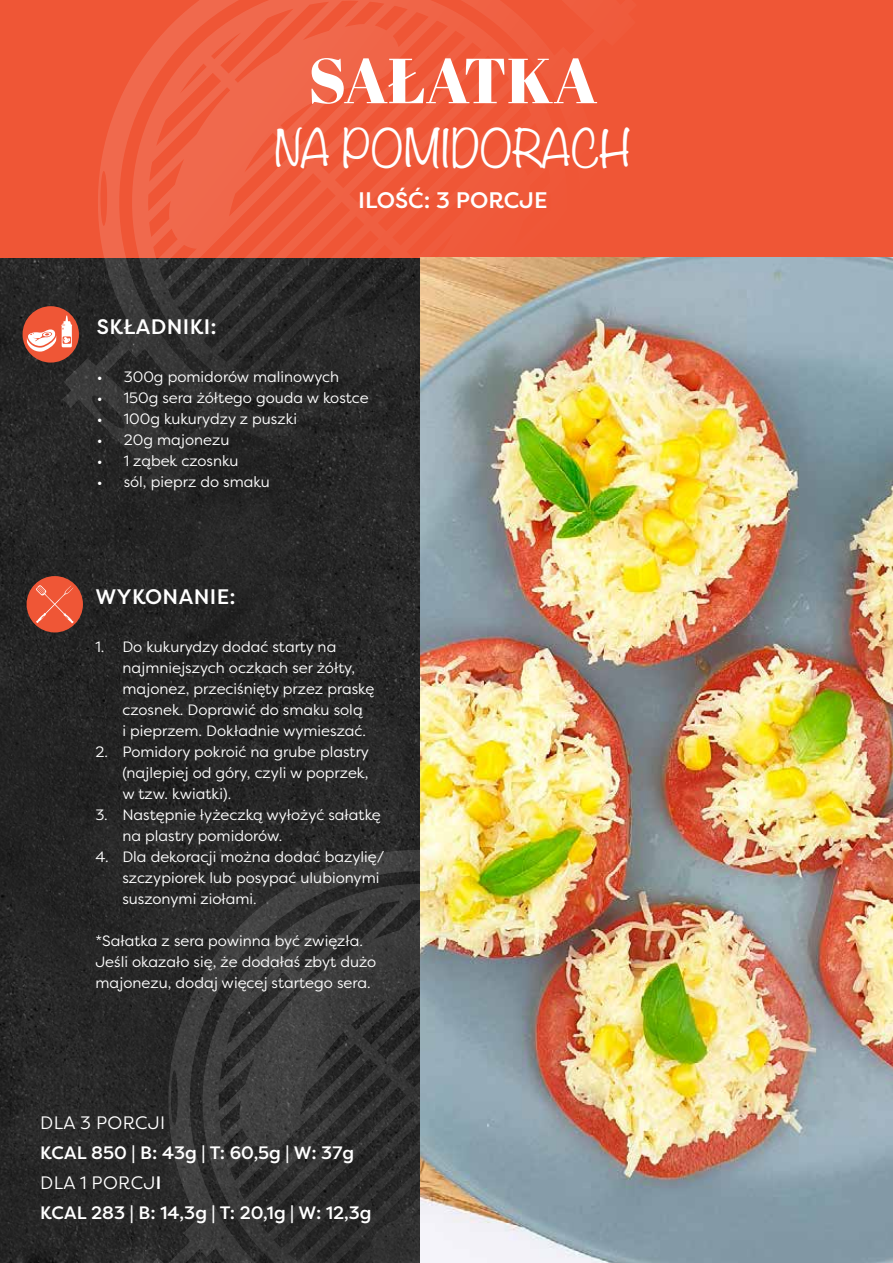
<style>
.page{position:relative;width:893px;height:1263px;background:#fff}
.page>*{position:absolute;margin:0;border:0;box-sizing:border-box;transform-origin:0 0}
.t1{font:63.45px "Abril Fatface";color:#fff}
.t2{font:300 46.2px "Noteworthy";color:#fff}
.t3{font:500 22.5px "Filson Pro";color:#fff}
.t4{font:500 21px "Filson Pro";letter-spacing:.02em;color:#fff}
.t5{font:500 18px/30px "Filson Pro";color:#fff}
.t6{font:18px "Filson Pro";letter-spacing:.02em;color:#fff}
.t7{font:15px/21px "Filson Pro";color:#fff}
.s1{font-weight:400}
</style>
<div class="page">
<img style="left:0;top:0;width:420px;height:1263px">
<svg style="left:133px;top:814px;width:287px;height:449px;background:#313131"></svg>
<div style="left:1px;top:0;width:892px;height:257px;background:#ef5636"></div>
<img style="left:420px;top:257px;width:473px;height:1006px">
<svg style="left:62px;top:0;width:575px;height:489px"></svg>
<div style="left:23px;top:306px;width:56px;height:57px;background:#ef5636;border-radius:50%"></div>
<svg style="left:27px;top:316px;width:45px;height:37px"></svg>
<div style="left:27px;top:576px;width:56px;height:56px;background:#ef5636;border-radius:50%"></div>
<svg style="left:36px;top:585px;width:38px;height:38px"></svg>
<h1 class="t1" style="left:308px;top:36px;width:291px">SAŁATKA</h1>
<h2 class="t2" style="left:275px;top:109px;width:357px">NA POMIDORACH</h2>
<h3 class="t3" style="left:358px;top:184px;width:191px">ILOŚĆ: 3 PORCJE</h3>
<h3 class="t4" style="left:97px;top:312px;width:121px">SKŁADNIKI:</h3>
<p class="t7" style="left:97px;top:366px;width:244px">• 300g pomidorów malinowych</p>
<p class="t7" style="left:97px;top:387px;width:273px">• 150g sera żółtego gouda w kostce</p>
<p class="t7" style="left:97px;top:408px;width:202px">• 100g kukurydzy z puszki</p>
<p class="t7" style="left:97px;top:429px;width:134px">• 20g majonezu</p>
<p class="t7" style="left:97px;top:450px;width:143px">• 1 ząbek czosnku</p>
<p class="t7" style="left:97px;top:471px;width:175px">• sól, pieprz do smaku</p>
<h3 class="t4" style="left:96px;top:582px;width:142px">WYKONANIE:</h3>
<p class="t7" style="left:122px;top:636px;width:254px;text-indent:-27px">1. Do kukurydzy dodać starty na najmniejszych oczkach ser żółty, majonez, przeciśnięty przez praskę czosnek. Doprawić do smaku solą<br>i pieprzem. Dokładnie wymieszać.</p>
<p class="t7" style="left:122px;top:741px;width:248px;text-align:justify;text-indent:-27px">2. Pomidory pokroić na grube plastry (najlepiej od góry, czyli w poprzek, w tzw. kwiatki).</p>
<p class="t7" style="left:122px;top:804px;width:260px;text-indent:-27px">3. Następnie łyżeczką wyłożyć sałatkę na plastry pomidorów.</p>
<p class="t7" style="left:122px;top:846px;width:263px;text-indent:-27px">4. Dla dekoracji można dodać bazylię/ szczypiorek lub posypać ulubionymi suszonymi ziołami.</p>
<p class="t7" style="left:95px;top:930px;width:282px">*Sałatka z sera powinna być zwięzła.<br>Jeśli okazało się, że dodałaś zbyt dużo majonezu, dodaj więcej startego sera.</p>
<p class="t6" style="left:40px;top:1111px;width:126px">DLA 3 PORCJI</p>
<p class="t5" style="left:40px;top:1137px;width:333px">KCAL 850 | B: 43g | T: 60,5g | W: 37g<br><span class="s1">DLA 1 PORCJ</span>I<br>KCAL 283 | B: 14,3g | T: 20,1g | W: 12,3g</p>
</div>
